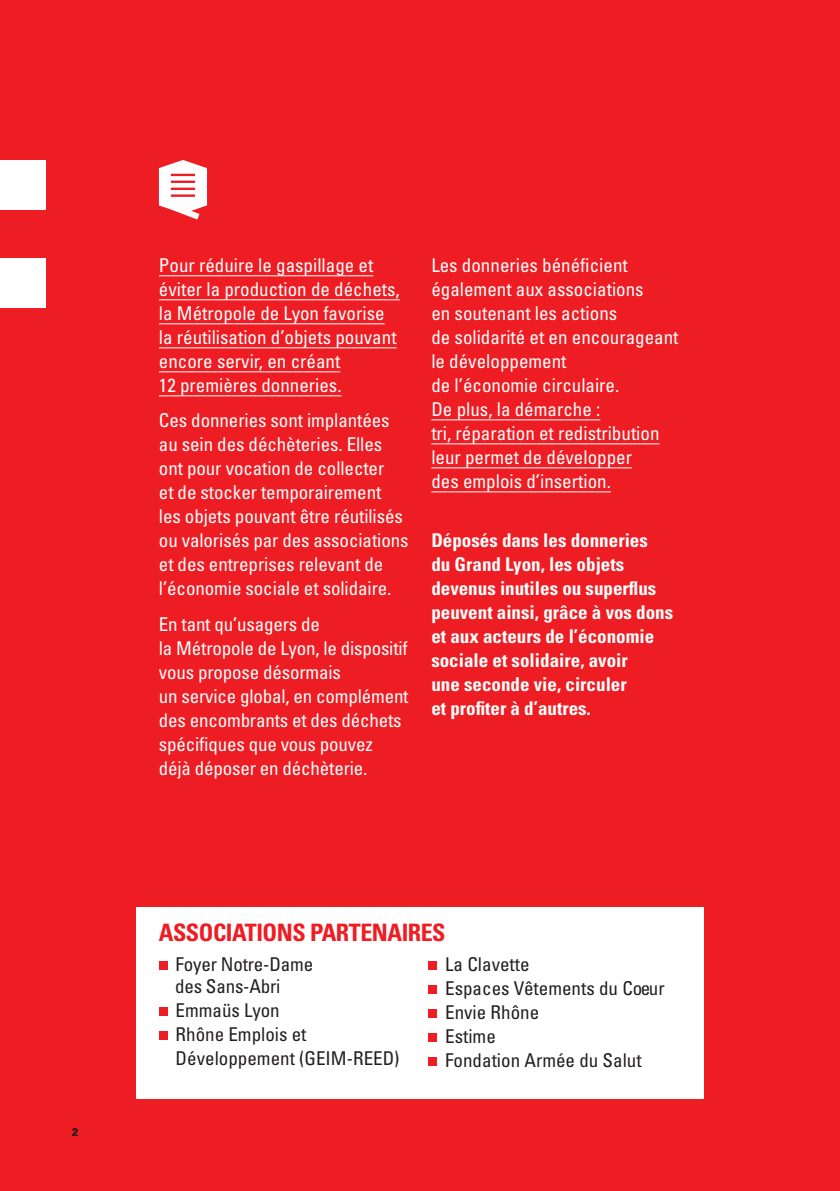
<style>
.page{position:relative;width:840px;height:1191px;background:#fff}
.page>*{position:absolute;margin:0;border:0;box-sizing:border-box;transform-origin:0 0}
.t1{font:700 condensed 24px "Univers LT Std";letter-spacing:-.02em;color:#ee1d23}
.Texte{font:condensed 19px/24px "Univers LT Std";letter-spacing:-.005em;color:#fff}
.Texte-2{font:700 condensed 19px/24px "Univers LT Std";color:#fff}
.Texte-3{font:condensed 19px/24px "Univers LT Std";color:#231f20}
.t2{font:700 11px "Univers LT Std";color:#231f20}
</style>
<div class="page">
<div style="left:0;top:0;width:839px;height:1191px;background:#ee1d23"></div>
<hr style="left:159px;top:275px;width:214px;height:1px;background:#fff">
<hr style="left:159px;top:299px;width:240px;height:1px;background:#fff">
<hr style="left:159px;top:323px;width:225px;height:1px;background:#fff">
<hr style="left:159px;top:347px;width:237px;height:1px;background:#fff">
<hr style="left:159px;top:371px;width:181px;height:1px;background:#fff">
<hr style="left:159px;top:395px;width:182px;height:1px;background:#fff">
<hr style="left:431px;top:419px;width:169px;height:1px;background:#fff">
<hr style="left:431px;top:443px;width:228px;height:1px;background:#fff">
<hr style="left:431px;top:467px;width:200px;height:1px;background:#fff">
<hr style="left:431px;top:491px;width:179px;height:1px;background:#fff">
<svg style="left:159px;top:160px;width:48px;height:59px"></svg>
<div style="left:0;top:160px;width:45px;height:49px;background:#fff"></div>
<div style="left:0;top:258px;width:45px;height:49px;background:#fff"></div>
<div style="left:136px;top:907px;width:567px;height:191px;background:#fff"></div>
<div style="left:159px;top:961px;width:8px;height:8px;background:#ee1d23"></div>
<div style="left:159px;top:1007px;width:8px;height:8px;background:#ee1d23"></div>
<div style="left:159px;top:1031px;width:8px;height:8px;background:#ee1d23"></div>
<div style="left:428px;top:961px;width:8px;height:8px;background:#ee1d23"></div>
<div style="left:428px;top:985px;width:8px;height:8px;background:#ee1d23"></div>
<div style="left:428px;top:1009px;width:8px;height:8px;background:#ee1d23"></div>
<div style="left:428px;top:1033px;width:8px;height:8px;background:#ee1d23"></div>
<div style="left:428px;top:1057px;width:8px;height:8px;background:#ee1d23"></div>
<p class="t2" style="left:72px;top:1125px;width:8px">2</p>
<p class="Texte" style="left:159px;top:253px;width:242px">Pour réduire le gaspillage et éviter la production de déchets, la Métropole de Lyon favorise la réutilisation d’objets pouvant encore servir, en créant<br>12 premières donneries.</p>
<p class="Texte" style="left:159px;top:408px;width:251px">Ces donneries sont implantées au sein des déchèteries. Elles ont pour vocation de collecter<br>et de stocker temporairement<br>les objets pouvant être réutilisés ou valorisés par des associations et des entreprises relevant de l’économie sociale et solidaire.</p>
<p class="Texte" style="left:159px;top:611px;width:251px">En tant qu’usagers de<br>la Métropole de Lyon, le dispositif vous propose désormais<br>un service global, en complément des encombrants et des déchets spécifiques que vous pouvez déjà déposer en déchèterie.</p>
<p class="Texte" style="left:431px;top:253px;width:248px">Les donneries bénéficient également aux associations<br>en soutenant les actions<br>de solidarité et en encourageant le développement<br>de l’économie circulaire.<br>De plus, la démarche :<br>tri, réparation et redistribution leur permet de développer<br>des emplois d’insertion.</p>
<p class="Texte-2" style="left:431px;top:528px;width:243px">Déposés dans les donneries<br>du Grand Lyon, les objets devenus inutiles ou superflus peuvent ainsi, grâce à vos dons et aux acteurs de l’économie sociale et solidaire, avoir<br>une seconde vie, circuler<br>et profiter à d’autres.</p>
<p class="t1" style="left:159px;top:918px;width:288px">ASSOCIATIONS PARTENAIRES</p>
<p class="Texte-3" style="left:175px;top:952px;width:139px">Foyer Notre-Dame</p>
<p class="Texte-3" style="left:175px;top:974px;width:107px">des Sans-Abri</p>
<p class="Texte-3" style="left:175px;top:998px;width:106px">Emmaüs Lyon</p>
<p class="Texte-3" style="left:175px;top:1022px;width:225px">Rhône Emplois et<br>Développement (GEIM-REED)</p>
<p class="Texte-3" style="left:445px;top:952px;width:86px">La Clavette</p>
<p class="Texte-3" style="left:445px;top:976px;width:221px">Espaces Vêtements du Coeur</p>
<p class="Texte-3" style="left:445px;top:1000px;width:95px">Envie Rhône</p>
<p class="Texte-3" style="left:445px;top:1024px;width:52px">Estime</p>
<p class="Texte-3" style="left:445px;top:1048px;width:198px">Fondation Armée du Salut</p>
</div>
